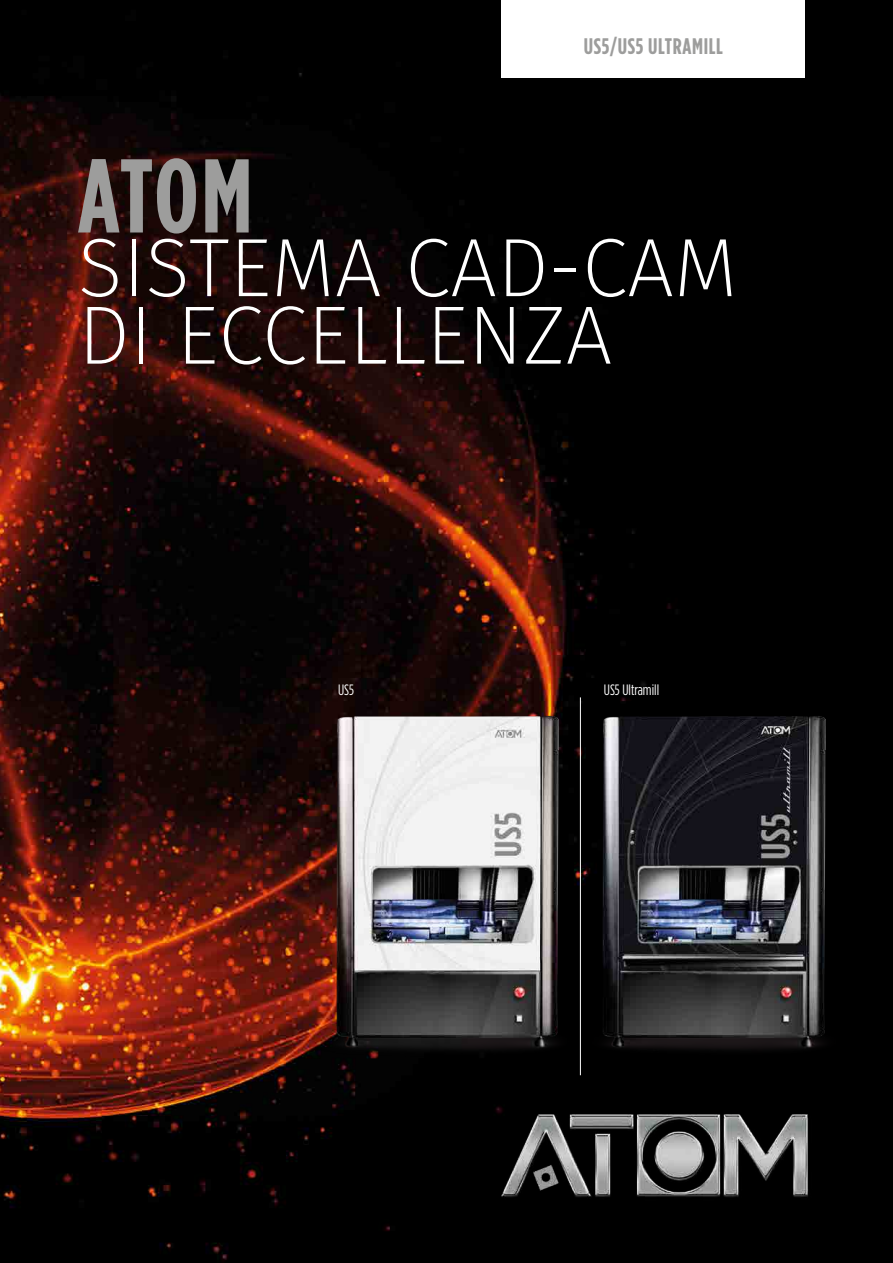
<style>
.page{position:relative;width:893px;height:1263px;background:#000}
.page>*{position:absolute;margin:0;border:0;box-sizing:border-box;transform-origin:0 0}
.t1{font:700 104.55px "Gotham Condensed";color:#9d9d9c}
.t2{font:200 82.8px/67.5px "Fira Sans";color:#fff}
.t3{font:700 22.5px "Gotham Condensed";letter-spacing:.03em;color:#9d9d9c}
.t4{font:15px "Gotham Condensed";color:#fff}
</style>
<div class="page">
<img style="left:0;top:0;width:805px;height:1261px">
<img style="left:484px;top:1097px;width:324px;height:117px">
<div style="left:502px;top:0;width:303px;height:77px;background:#fff"></div>
<img style="left:312px;top:681px;width:267px;height:402px">
<img style="left:579px;top:681px;width:247px;height:402px">
<hr style="left:580px;top:697px;width:1px;height:378px;background:#fff">
<p class="t1" style="left:78px;top:135px;width:176px">ATOM</p>
<p class="t3" style="left:584px;top:33px;width:141px">US5/US5 ULTRAMILL</p>
<p class="t2" style="left:78px;top:233px;width:661px">SISTEMA CAD-CAM<br>DI ECCELLENZA</p>
<p class="t4" style="left:338px;top:681px;width:18px">US5</p>
<p class="t4" style="left:604px;top:681px;width:57px">US5 Ultramill</p>
</div>
